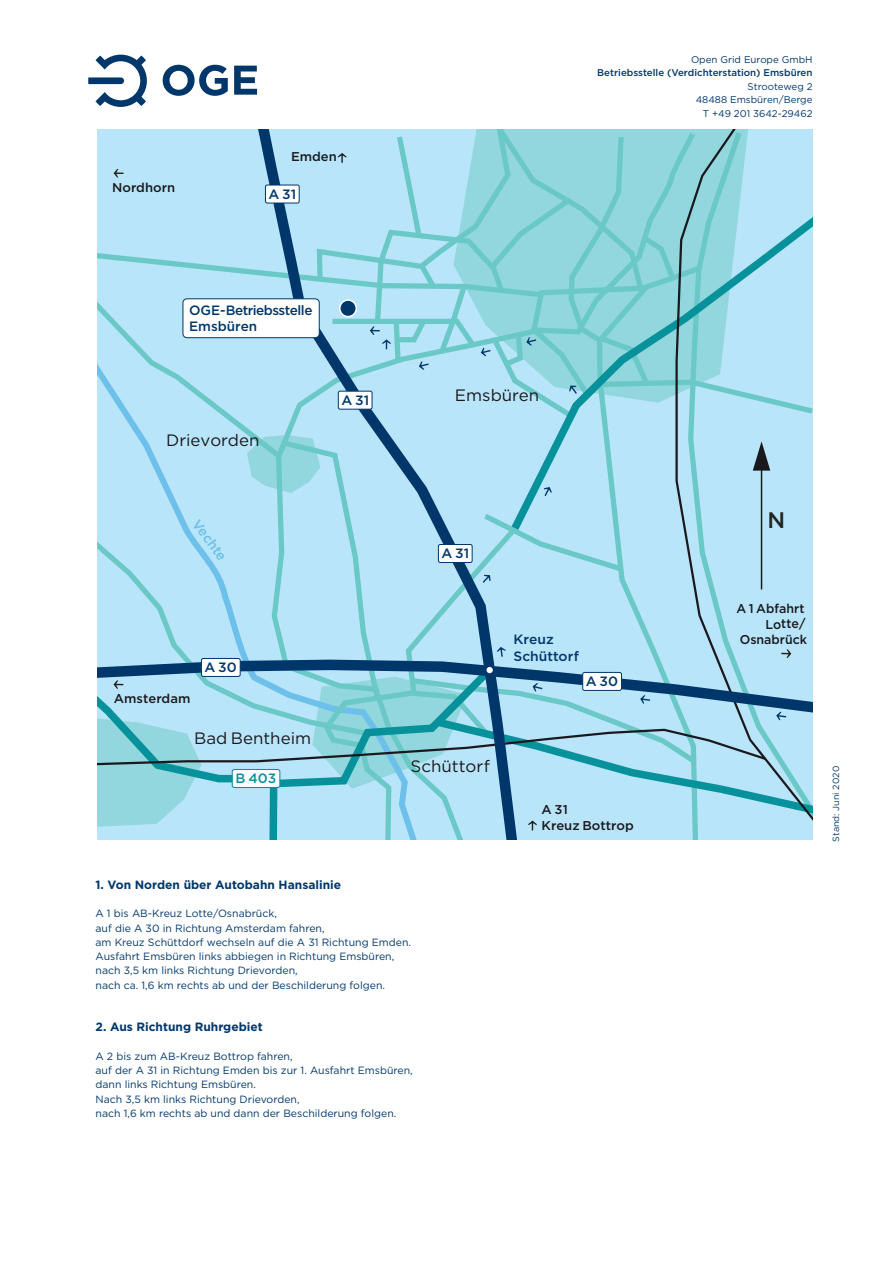
<style>
.page{position:relative;width:893px;height:1263px;background:#fff}
.page>*{position:absolute;margin:0;border:0;box-sizing:border-box;transform-origin:0 0}
.t1{font:500 22.5px "Gotham";color:#222422}
.t2{font:16.5px "Gotham";color:#1a191d}
.t3{font:500 13.65px "Gotham";color:#6cc0e9}
.t4{font:500 13.5px/16.5px "Gotham";color:#00376b}
.t5{font:500 13.5px/16.2px "Gotham";letter-spacing:-.035em;color:#00376b}
.t6{font:500 13.5px "Gotham";color:#07929b}
.t7{font:500 12.75px/15.6px "Gotham";color:#1a191d;text-align:right}
.t8{font:700 12px "Gotham";color:#00376b}
.t9{font:10.5px/14.2px "Gotham";color:#00376b}
.t10{font:9.75px/13.5px "Gotham";color:#00376b;text-align:right}
.t11{font:500 9.75px "Gotham";color:#00376b}
.t12{font:9px "Gotham";color:#00376b}
</style>
<div class="page">
<svg style="left:97px;top:129px;width:716px;height:711px;background:#a4d9eb"></svg>
<hr style="left:761px;top:462px;width:1px;height:127px;background:#1a191d">
<div style="left:340px;top:300px;width:16px;height:17px;background:#00376b;border-radius:50%"></div>
<div style="left:339px;top:299px;width:18px;height:18px;border:2px solid #fff;border-radius:50%"></div>
<div style="left:183px;top:299px;width:136px;height:39px;background:#fff;border-radius:4px"></div>
<div style="left:183px;top:298px;width:137px;height:40px;border:1px solid #00376b;border-radius:4px"></div>
<svg style="left:88px;top:55px;width:59px;height:52px"></svg>
<svg style="left:163px;top:65px;width:65px;height:31px"></svg>
<svg style="left:234px;top:66px;width:23px;height:29px"></svg>
<p class="t7" style="left:112px;top:180px;width:65px">Nordhorn</p>
<p class="t7" style="left:291px;top:148px;width:47px">Emden</p>
<p class="t4" style="left:269px;top:185px;width:29px">A31</p>
<p class="t10" style="left:691px;top:53px;width:123px">Open Grid Europe GmbH</p>
<p class="t11" style="left:597px;top:67px;width:217px">Betriebsstelle (Verdichterstation) Emsbüren</p>
<p class="t10" style="left:696px;top:80px;width:118px">Strooteweg 2<br>48488 Emsbüren/Berge<br>T +49 201 3642-29462</p>
<p class="t5" style="left:189px;top:301px;width:125px">OGE-Betriebsstelle<br>Emsbüren</p>
<h2 class="t2" style="left:166px;top:430px;width:95px">Drievorden</h2>
<h3 class="t3" style="left:202px;top:515px;width:49px;rotate:53deg">Vechte</h3>
<p class="t4" style="left:341px;top:391px;width:29px">A31</p>
<p class="t7" style="left:114px;top:690px;width:78px">Amsterdam</p>
<p class="t4" style="left:204px;top:659px;width:34px">A30</p>
<h2 class="t2" style="left:194px;top:727px;width:118px">Bad Bentheim</h2>
<p class="t6" style="left:235px;top:769px;width:42px">B 403</p>
<h2 class="t2" style="left:455px;top:384px;width:86px">Emsbüren</h2>
<p class="t4" style="left:441px;top:545px;width:29px">A31</p>
<p class="t4" style="left:513px;top:631px;width:67px">Kreuz<br>Schüttorf</p>
<p class="t4" style="left:586px;top:673px;width:34px">A30</p>
<h2 class="t2" style="left:411px;top:756px;width:81px">Schüttorf</h2>
<p class="t7" style="left:542px;top:802px;width:94px;text-align:left">A31<br>Kreuz Bottrop</p>
<p class="t8" style="left:96px;top:877px;width:247px">1. Von Norden über Autobahn Hansalinie</p>
<p class="t9" style="left:96px;top:906px;width:317px">A 1 bis AB-Kreuz Lotte/Osnabrück,<br>auf die A 30 in Richtung Amsterdam fahren,<br>am Kreuz Schüttdorf wechseln auf die A 31 Richtung Emden.<br>Ausfahrt Emsbüren links abbiegen in Richtung Emsbüren, nach 3,5 km links Richtung Drievorden,<br>nach ca. 1,6 km rechts ab und der Beschilderung folgen.</p>
<p class="t8" style="left:96px;top:1019px;width:169px">2. Aus Richtung Ruhrgebiet</p>
<p class="t9" style="left:96px;top:1049px;width:319px">A 2 bis zum AB-Kreuz Bottrop fahren,<br>auf der A 31 in Richtung Emden bis zur 1. Ausfahrt Emsbüren, dann links Richtung Emsbüren.<br>Nach 3,5 km links Richtung Drievorden,<br>nach 1,6 km rechts ab und dann der Beschilderung folgen.</p>
<h1 class="t1" style="left:768px;top:506px;width:19px">N</h1>
<p class="t7" style="left:736px;top:600px;width:72px">A 1 Abfahrt<br>Lotte/<br>Osnabrück</p>
<p class="t12" style="left:830px;top:842px;width:77px;rotate:-90deg">Stand: Juni 2020</p>
</div>
